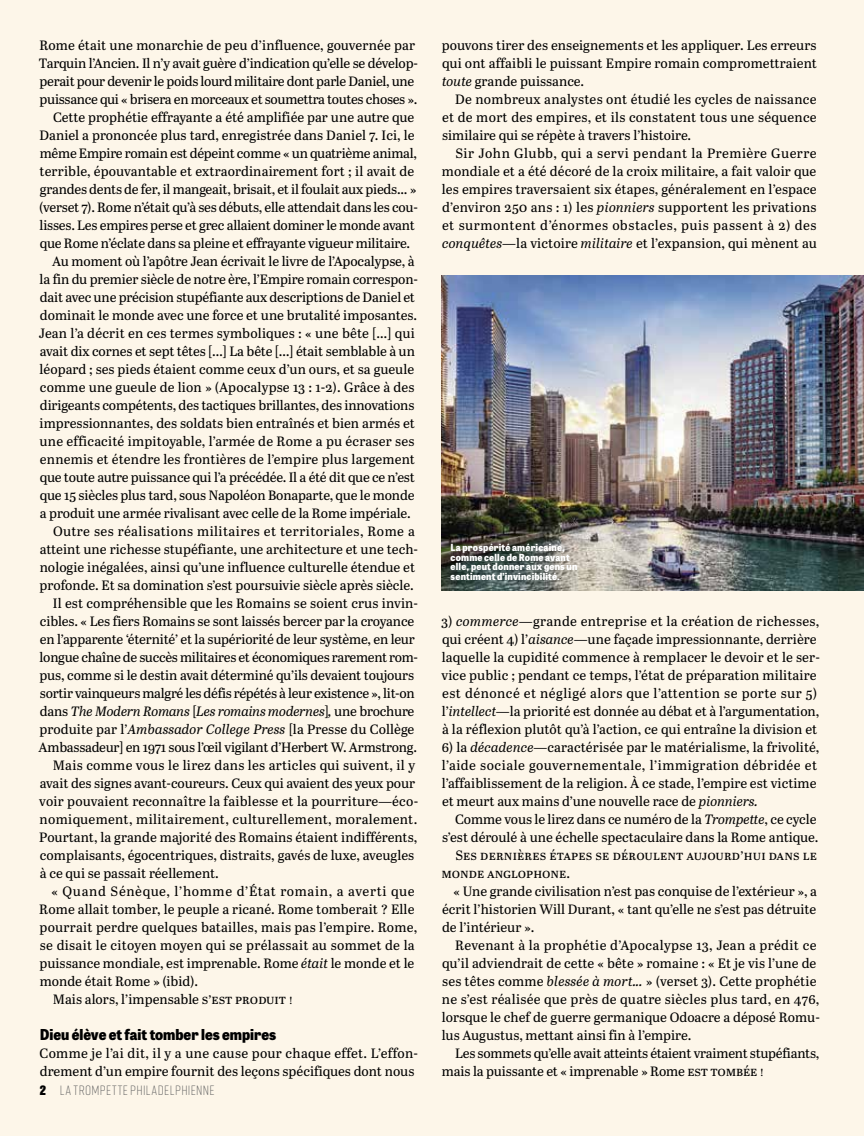
<style>
.page{position:relative;width:864px;height:1136px;background:#fff}
.page>*{position:absolute;margin:0;border:0;box-sizing:border-box;transform-origin:0 0}
.t1{font:800 15px "Tablet Gothic Narrow";color:#000}
.t2{font:13.5px/18px "Abril Text";color:#000}
.t3{font:13.5px "Abril Text";letter-spacing:-.02em;color:#000}
.t4{font:italic 13.5px "Abril Text";letter-spacing:-.015em;color:#000}
.t5{font:300 13.5px "Rift Soft";letter-spacing:.035em;color:#636363}
.t6{font:800 9.75px/9.8px "Tablet Gothic Narrow";letter-spacing:.02em;color:#fff}
.s1{font-style:normal}
.s2{font-style:italic}
.s3{font-family:"Tablet Gothic Narrow";font-weight:800;font-size:12.9px;color:#000}
</style>
<div class="page">
<div style="left:0;top:0;width:863px;height:1135px;background:#fdf6e9"></div>
<img style="left:441px;top:275px;width:422px;height:315px">
<p class="t2" style="left:39px;top:35px;width:377px">Rome était une monarchie de peu d’influence, gouvernée par</p>
<p class="t2" style="left:39px;top:53px;width:380px">Tarquin l’Ancien. Il n’y avait guère d’indication qu’elle se dévelop-</p>
<p class="t2" style="left:40px;top:71px;width:376px">perait pour devenir le poids lourd militaire dont parle Daniel, une</p>
<p class="t2" style="left:40px;top:89px;width:379px">puissance qui « brisera en morceaux et soumettra toutes choses ».</p>
<p class="t2" style="left:53px;top:107px;width:362px">Cette prophétie effrayante a été amplifiée par une autre que</p>
<p class="t2" style="left:39px;top:125px;width:376px">Daniel a prononcée plus tard, enregistrée dans Daniel 7. Ici, le</p>
<p class="t2" style="left:40px;top:143px;width:378px">même Empire romain est dépeint comme « un quatrième animal,</p>
<p class="t2" style="left:40px;top:161px;width:376px">terrible, épouvantable et extraordinairement fort ; il avait de</p>
<p class="t2" style="left:40px;top:179px;width:378px">grandes dents de fer, il mangeait, brisait, et il foulait aux pieds... »</p>
<p class="t2" style="left:39px;top:197px;width:380px">(verset 7). Rome n’était qu’à ses débuts, elle attendait dans les cou-</p>
<p class="t2" style="left:40px;top:215px;width:376px">lisses. Les empires perse et grec allaient dominer le monde avant</p>
<p class="t2" style="left:40px;top:233px;width:371px">que Rome n’éclate dans sa pleine et effrayante vigueur militaire.</p>
<p class="t2" style="left:52px;top:251px;width:364px">Au moment où l’apôtre Jean écrivait le livre de l’Apocalypse, à</p>
<p class="t2" style="left:40px;top:269px;width:380px">la fin du premier siècle de notre ère, l’Empire romain correspon-</p>
<p class="t2" style="left:40px;top:287px;width:376px">dait avec une précision stupéfiante aux descriptions de Daniel et</p>
<p class="t2" style="left:40px;top:305px;width:378px">dominait le monde avec une force et une brutalité imposantes.</p>
<p class="t2" style="left:39px;top:323px;width:377px">Jean l’a décrit en ces termes symboliques : « une bête […] qui</p>
<p class="t2" style="left:40px;top:341px;width:376px">avait dix cornes et sept têtes […] La bête […] était semblable à un</p>
<p class="t2" style="left:40px;top:359px;width:376px">léopard ; ses pieds étaient comme ceux d’un ours, et sa gueule</p>
<p class="t2" style="left:40px;top:377px;width:376px">comme une gueule de lion » (Apocalypse 13 : 1-2). Grâce à des</p>
<p class="t2" style="left:40px;top:395px;width:376px">dirigeants compétents, des tactiques brillantes, des innovations</p>
<p class="t2" style="left:40px;top:413px;width:377px">impressionnantes, des soldats bien entraînés et bien armés et</p>
<p class="t2" style="left:40px;top:431px;width:376px">une efficacité impitoyable, l’armée de Rome a pu écraser ses</p>
<p class="t2" style="left:40px;top:449px;width:376px">ennemis et étendre les frontières de l’empire plus largement</p>
<p class="t2" style="left:40px;top:467px;width:376px">que toute autre puissance qui l’a précédée. Il a été dit que ce n’est</p>
<p class="t2" style="left:40px;top:485px;width:376px">que 15 siècles plus tard, sous Napoléon Bonaparte, que le monde</p>
<p class="t2" style="left:40px;top:503px;width:372px">a produit une armée rivalisant avec celle de la Rome impériale.</p>
<p class="t2" style="left:53px;top:521px;width:363px">Outre ses réalisations militaires et territoriales, Rome a</p>
<p class="t2" style="left:40px;top:539px;width:379px">atteint une richesse stupéfiante, une architecture et une tech-</p>
<p class="t2" style="left:40px;top:557px;width:377px">nologie inégalées, ainsi qu’une influence culturelle étendue et</p>
<p class="t2" style="left:40px;top:575px;width:375px">profonde. Et sa domination s’est poursuivie siècle après siècle.</p>
<p class="t2" style="left:53px;top:593px;width:366px">Il est compréhensible que les Romains se soient crus invin-</p>
<p class="t2" style="left:40px;top:611px;width:375px">cibles. « Les fiers Romains se sont laissés bercer par la croyance</p>
<p class="t2" style="left:40px;top:629px;width:376px">en l’apparente ‘éternité’ et la supériorité de leur système, en leur</p>
<p class="t2" style="left:40px;top:647px;width:380px">longue chaîne de succès militaires et économiques rarement rom-</p>
<p class="t2" style="left:40px;top:665px;width:376px">pus, comme si le destin avait déterminé qu’ils devaient toujours</p>
<p class="t2" style="left:40px;top:683px;width:376px">sortir vainqueurs malgré les défis répétés à leur existence », lit-on</p>
<p class="t4" style="left:40px;top:701px;width:376px"><span class="s1">dans</span> The Modern Romans <span class="s1">[</span>Les romains modernes<span class="s1">]</span>, <span class="s1">une brochure</span></p>
<p class="t2" style="left:40px;top:719px;width:376px">produite par l’<span class="s2">Ambassador College Press</span> [la Presse du Collège</p>
<p class="t3" style="left:39px;top:737px;width:380px">Ambassadeur] en 1971 sous l’œil vigilant d’Herbert W. Armstrong.</p>
<p class="t2" style="left:53px;top:755px;width:363px">Mais comme vous le lirez dans les articles qui suivent, il y</p>
<p class="t2" style="left:40px;top:773px;width:376px">avait des signes avant-coureurs. Ceux qui avaient des yeux pour</p>
<p class="t2" style="left:39px;top:791px;width:380px">voir pouvaient reconnaître la faiblesse et la pourriture—éco-</p>
<p class="t2" style="left:40px;top:809px;width:379px">nomiquement, militairement, culturellement, moralement.</p>
<p class="t2" style="left:39px;top:827px;width:379px">Pourtant, la grande majorité des Romains étaient indifférents,</p>
<p class="t2" style="left:40px;top:845px;width:375px">complaisants, égocentriques, distraits, gavés de luxe, aveugles</p>
<p class="t2" style="left:40px;top:863px;width:180px">à ce qui se passait réellement.</p>
<p class="t2" style="left:51px;top:881px;width:364px">« Quand Sénèque, l’homme d’État romain, a averti que</p>
<p class="t2" style="left:39px;top:899px;width:376px">Rome allait tomber, le peuple a ricané. Rome tomberait ? Elle</p>
<p class="t2" style="left:40px;top:917px;width:379px">pourrait perdre quelques batailles, mais pas l’empire. Rome,</p>
<p class="t2" style="left:40px;top:935px;width:376px">se disait le citoyen moyen qui se prélassait au sommet de la</p>
<p class="t2" style="left:40px;top:953px;width:376px">puissance mondiale, est imprenable. Rome <span class="s2">était</span> le monde et le</p>
<p class="t2" style="left:40px;top:971px;width:160px">monde était Rome » (ibid).</p>
<p class="t2" style="left:53px;top:989px;width:241px">Mais alors, l’impensable s’est produit !</p>
<p class="t1" style="left:40px;top:1023px;width:238px">Dieu élève et fait tomber les empires</p>
<p class="t2" style="left:40px;top:1043px;width:380px">Comme je l’ai dit, il y a une cause pour chaque effet. L’effon&shy;drement d’un empire fournit des leçons spécifiques dont nous</p>
<p class="t5" style="left:39px;top:1080px;width:177px"><span class="s3">2</span> LA TROMPETTE PHILADELPHIENNE</p>
<p class="t2" style="left:441px;top:35px;width:376px;text-align:justify">pouvons tirer des enseignements et les appliquer. Les erreurs qui ont affaibli le puissant Empire romain compromettraient <span class="s2">toute</span> grande puissance.</p>
<p class="t2" style="left:442px;top:89px;width:376px;text-align:justify;text-indent:13px">De nombreux analystes ont étudié les cycles de naissance et de mort des empires, et ils constatent tous une séquence similaire qui se répète à travers l’histoire.</p>
<p class="t2" style="left:441px;top:143px;width:376px;text-align:justify;text-indent:14px">Sir John Glubb, qui a servi pendant la Première Guerre mondiale et a été décoré de la croix militaire, a fait valoir que les empires traversaient six étapes, généralement en l’espace d’environ 250 ans : 1) les <span class="s2">pionniers</span> supportent les privations et surmontent d’énormes obstacles, puis passent à 2) des <span class="s2">conquêtes—</span>la victoire <span class="s2">militaire</span> et l’expansion, qui mènent au</p>
<p class="t6" style="left:450px;top:542px;width:128px">La prospérité américaine, comme celle de Rome avant elle, peut donner aux gens un sentiment d’invincibilité.</p>
<p class="t2" style="left:441px;top:611px;width:380px">3) <span class="s2">commerce—</span>grande entreprise et la création de richesses, qui créent 4) l’<span class="s2">aisance—</span>une façade impressionnante, derrière laquelle la cupidité commence à remplacer le devoir et le ser&shy;vice public ; pendant ce temps, l’état de préparation militaire est dénoncé et négligé alors que l’attention se porte sur 5) l’<span class="s2">intellect—</span>la priorité est donnée au débat et à l’argumentation, à la réflexion plutôt qu’à l’action, ce qui entraîne la division et</p>
<p class="t2" style="left:441px;top:737px;width:379px">6) la <span class="s2">décadence—</span>caractérisée par le matérialisme, la frivolité, l’aide sociale gouvernementale, l’immigration débridée et l’affaiblissement de la religion. À ce stade, l’empire est victime et meurt aux mains d’une nouvelle race de <span class="s2">pionniers.</span></p>
<p class="t2" style="left:455px;top:809px;width:362px">Comme vous le lirez dans ce numéro de la <span class="s2">Trompette</span>, ce cycle</p>
<p class="t2" style="left:442px;top:827px;width:377px">s’est déroulé à une échelle spectaculaire dans la Rome antique.</p>
<p class="t2" style="left:455px;top:845px;width:363px">Ses dernières étapes se déroulent aujourd’hui dans le</p>
<p class="t2" style="left:441px;top:863px;width:130px">monde anglophone.</p>
<p class="t2" style="left:453px;top:881px;width:365px">« Une grande civilisation n’est pas conquise de l’extérieur », a</p>
<p class="t2" style="left:442px;top:899px;width:375px">écrit l’historien Will Durant, « tant qu’elle ne s’est pas détruite</p>
<p class="t2" style="left:442px;top:917px;width:94px">de l’intérieur ».</p>
<p class="t2" style="left:455px;top:935px;width:363px">Revenant à la prophétie d’Apocalypse 13, Jean a prédit ce</p>
<p class="t2" style="left:442px;top:953px;width:375px">qu’il adviendrait de cette « bête » romaine : « Et je vis l’une de</p>
<p class="t2" style="left:442px;top:971px;width:376px">ses têtes comme <span class="s2">blessée à mort...</span> » (verset 3). Cette prophétie</p>
<p class="t2" style="left:441px;top:989px;width:379px">ne s’est réalisée que près de quatre siècles plus tard, en 476,</p>
<p class="t2" style="left:441px;top:1007px;width:379px">lorsque le chef de guerre germanique Odoacre a déposé Romu-</p>
<p class="t2" style="left:441px;top:1025px;width:251px">lus Augustus, mettant ainsi fin à l’empire.</p>
<p class="t2" style="left:455px;top:1043px;width:365px">Les sommets qu’elle avait atteints étaient vraiment stupéfiants,</p>
<p class="t2" style="left:441px;top:1061px;width:323px">mais la puissante et « imprenable » Rome est tombée !</p>
</div>
